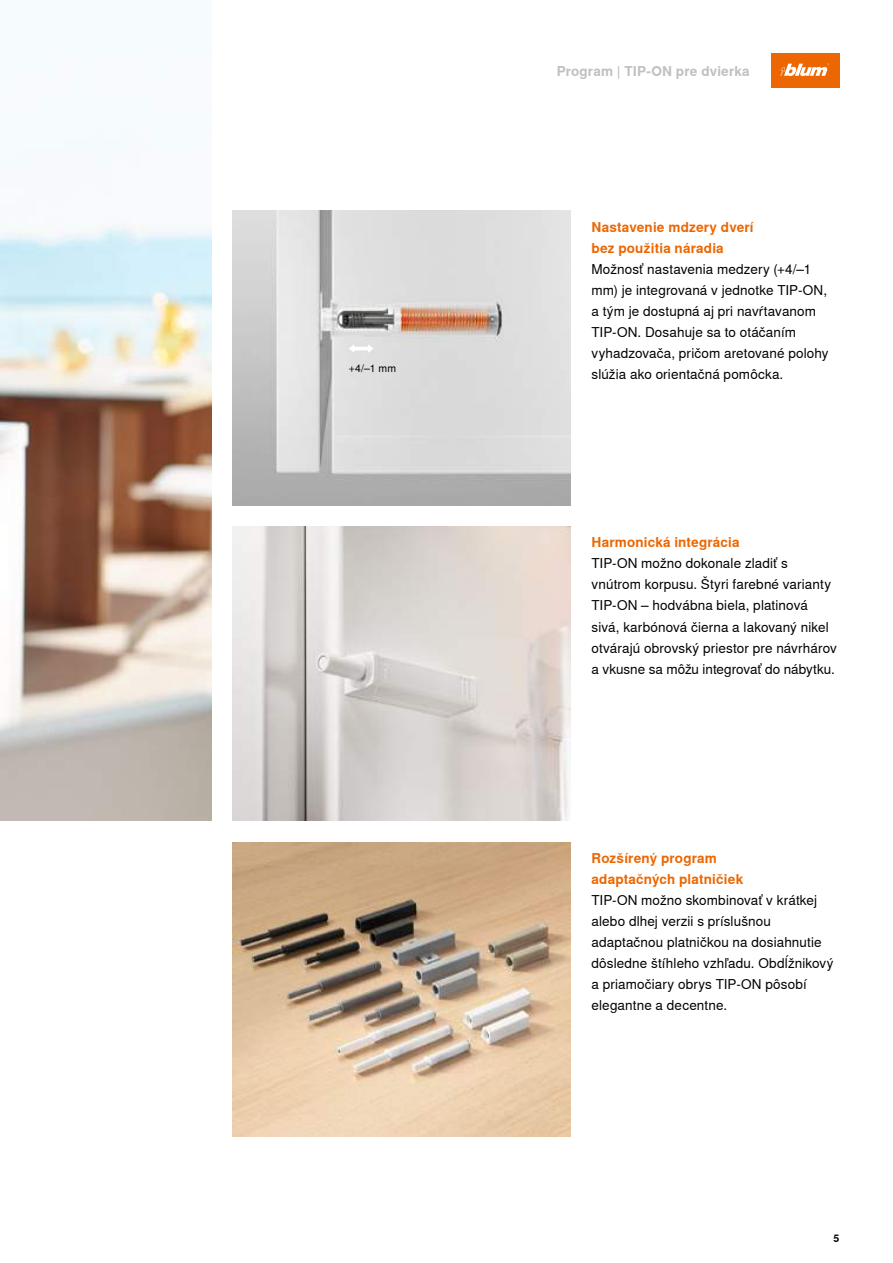
<style>
.page{position:relative;width:893px;height:1263px;background:#fff}
.page>*{position:absolute;margin:0;border:0;box-sizing:border-box;transform-origin:0 0}
.t1{font:13.5px/21px "Nimbus Sans Global";letter-spacing:.01em;color:#000}
.t2{font:700 13.5px/21px "Nimbus Sans Global";letter-spacing:.015em;color:#ec6602}
.t3{font:700 13.5px "Nimbus Sans Global";letter-spacing:.015em;color:#c0c0c1}
.t4{font:10.5px "Nimbus Sans Global";color:#000}
.t5{font:700 10.5px "Nimbus Sans Global";color:#000}
</style>
<div class="page">
<div style="left:771px;top:54px;width:68px;height:34px;background:#ec6602"></div>
<svg style="left:780px;top:63px;width:49px;height:13px"></svg>
<img style="left:233px;top:210px;width:337px;height:295px">
<img style="left:233px;top:526px;width:337px;height:295px">
<img style="left:233px;top:842px;width:337px;height:295px">
<img style="left:0;top:224px;width:212px;height:597px">
<hr style="left:353px;top:347px;width:16px;height:3px;background:#fff">
<svg style="left:349px;top:344px;width:5px;height:9px"></svg>
<svg style="left:368px;top:344px;width:5px;height:9px"></svg>
<p class="t4" style="left:349px;top:362px;width:49px">+4/–1 mm</p>
<p class="t3" style="left:557px;top:63px;width:195px">Program | TIP-ON pre dvierka</p>
<p class="t2" style="left:591px;top:216px;width:164px">Nastavenie mdzery dverí bez použitia náradia</p>
<p class="t1" style="left:591px;top:258px;width:239px">Možnosť nastavenia medzery (+4/–1 mm) je integrovaná v jednotke TIP-ON, a tým je dostupná aj pri navŕtavanom TIP-ON. Dosahuje sa to otáčaním vyhadzovača, pričom aretované polohy slúžia ako orientačná pomôcka.</p>
<p class="t2" style="left:591px;top:532px;width:150px">Harmonická integrácia</p>
<p class="t1" style="left:591px;top:553px;width:247px">TIP-ON možno dokonale zladiť s vnútrom korpusu. Štyri farebné varianty TIP-ON – hodvábna biela, platinová sivá, karbónová čierna a lakovaný nikel otvárajú obrovský priestor pre návrhárov a vkusne sa môžu integrovať do nábytku.</p>
<p class="t2" style="left:591px;top:848px;width:153px">Rozšírený program adaptačných platničiek</p>
<p class="t1" style="left:591px;top:890px;width:244px">TIP-ON možno skombinovať v krátkej alebo dlhej verzii s príslušnou adaptačnou platničkou na dosiahnutie dôsledne štíhleho vzhľadu. Obdĺžnikový a priamočiary obrys TIP-ON pôsobí elegantne a decentne.</p>
<p class="t5" style="left:833px;top:1232px;width:7px">5</p>
</div>
